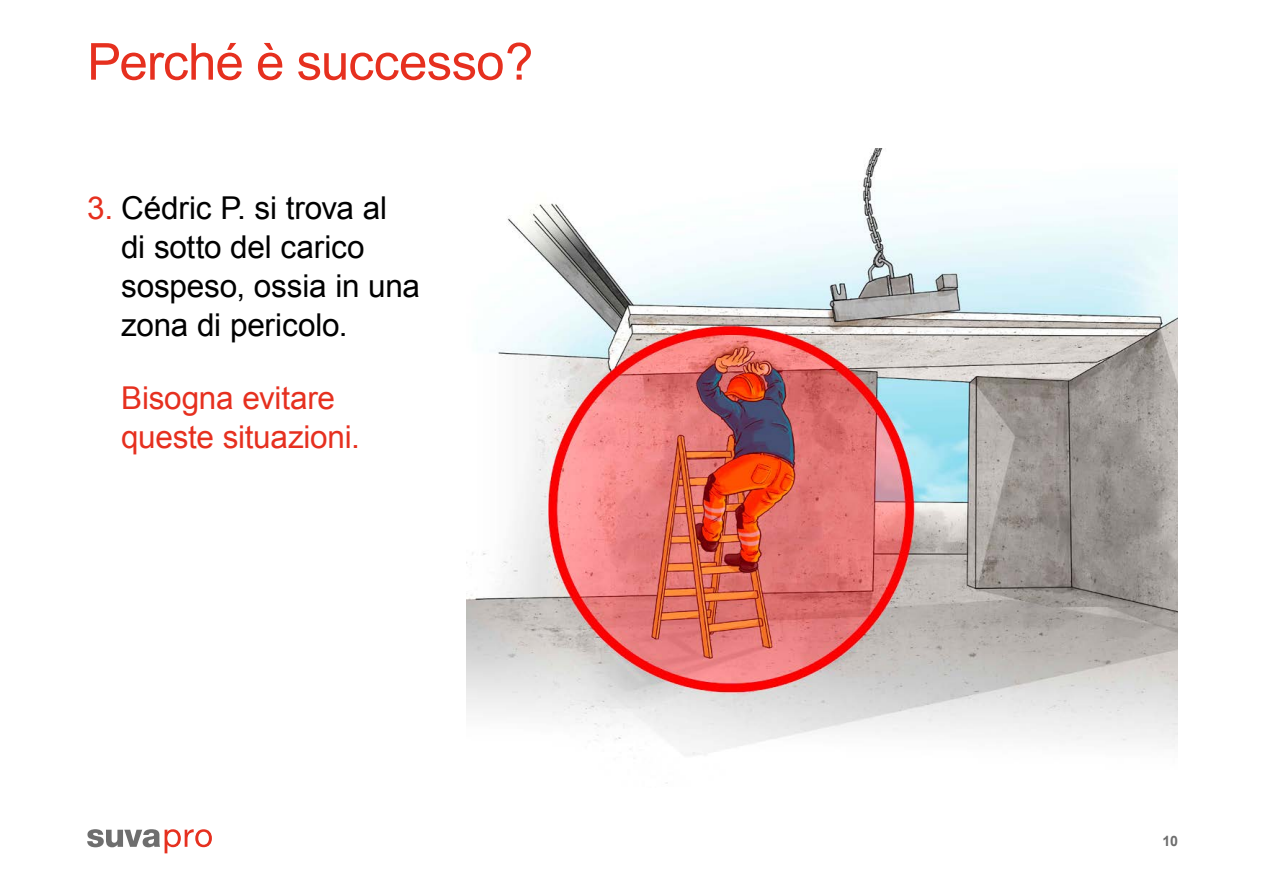
<style>
.page{position:relative;width:1263px;height:893px;background:#fff}
.page>*{position:absolute;margin:0;border:0;box-sizing:border-box;transform-origin:0 0}
.t1{font:51px "Arial";letter-spacing:-.015em;color:#e6301f}
.t2{font:31.5px/39px "Arial";letter-spacing:-.005em;color:#000}
.t3{font:31.5px/39px "Arial";letter-spacing:-.01em;color:#e6301f}
.t4{font:700 14.25px "Arial";color:#6e6e6e}
.s1{color:#e6301f}
</style>
<div class="page">
<svg style="left:87px;top:829px;width:125px;height:24px"></svg>
<img style="left:466px;top:148px;width:712px;height:636px">
<h1 class="t1" style="left:87px;top:28px;width:448px">Perché è successo?</h1>
<p class="t2" style="left:121px;top:188px;width:300px;text-indent:-34px"><span class="s1">3.</span> Cédric P. si trova al<br>di sotto del carico sospeso, ossia in una zona di pericolo.</p>
<p class="t3" style="left:121px;top:378px;width:240px">Bisogna evitare queste situazioni.</p>
<p class="t4" style="left:1162px;top:832px;width:17px">10</p>
</div>
